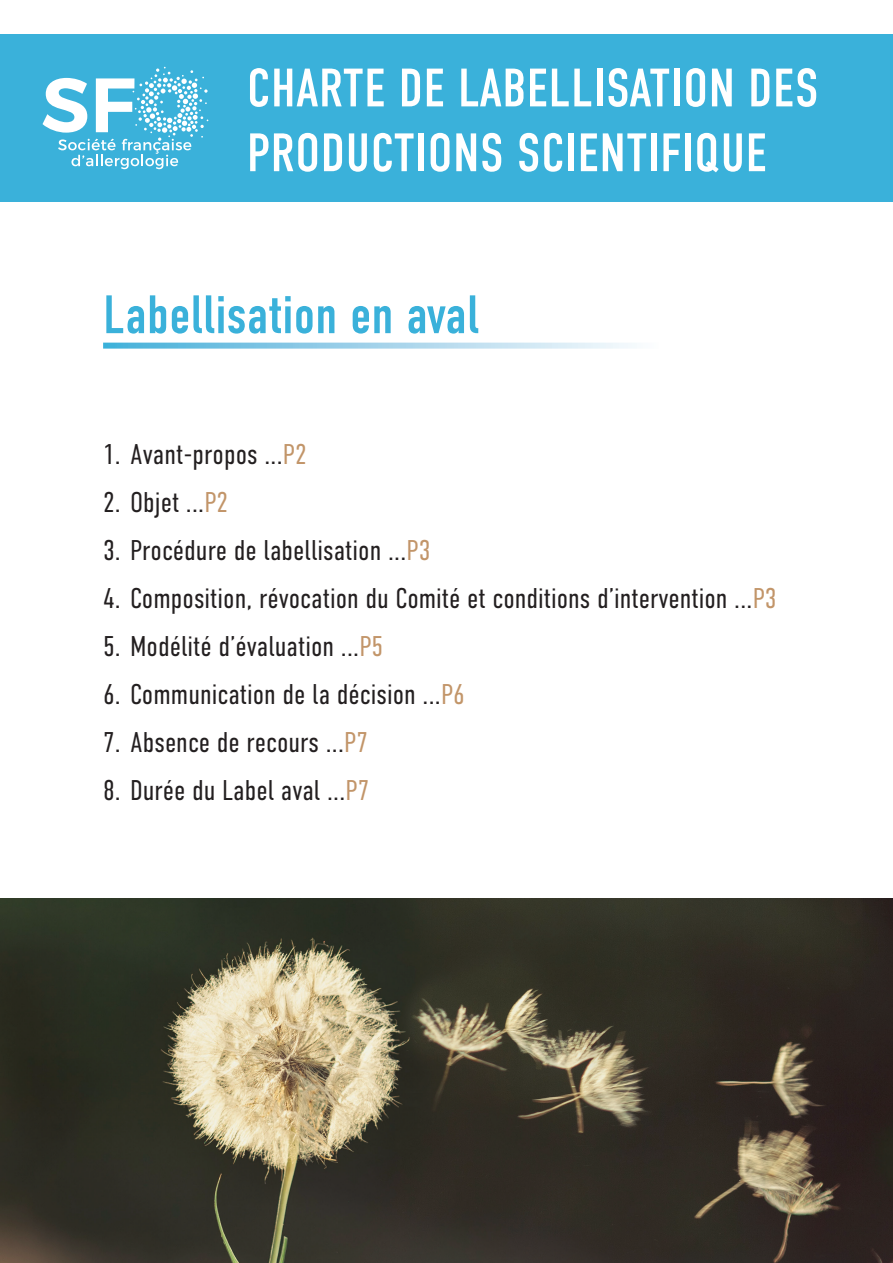
<style>
.page{position:relative;width:893px;height:1263px;background:#fff}
.page>*{position:absolute;margin:0;border:0;box-sizing:border-box;transform-origin:0 0}
.Titre_1_blanc{font:54px "DIN Condensed";letter-spacing:.01em;color:#fff}
.Titre_1_Bleu_001{font:54px "DIN Condensed";color:#3ab1da}
.t1{font:300 28.5px "DIN Condensed";color:#231f20}
.s1{color:#c29569}
</style>
<div class="page">
<div style="left:0;top:34px;width:893px;height:168px;background:#3ab1da"></div>
<svg style="left:43px;top:67px;width:165px;height:102px"></svg>
<svg style="left:103px;top:343px;width:532px;height:6px;background:#a4d5eb"></svg>
<img style="left:0;top:899px;width:893px;height:364px">
<p class="Titre_1_blanc" style="left:247px;top:58px;width:573px">CHARTE DE LABELLISATION DES</p>
<p class="Titre_1_blanc" style="left:247px;top:122px;width:522px">PRODUCTIONS SCIENTIFIQUE</p>
<p class="Titre_1_Bleu_001" style="left:103px;top:284px;width:378px">Labellisation en aval</p>
<p class="t1" style="left:103px;top:438px;width:205px">1. Avant-propos ...<span class="s1">P2</span></p>
<p class="t1" style="left:103px;top:486px;width:127px">2. Objet ...<span class="s1">P2</span></p>
<p class="t1" style="left:103px;top:534px;width:329px">3. Procédure de labellisation ...<span class="s1">P3</span></p>
<p class="t1" style="left:103px;top:582px;width:675px">4. Composition, révocation du Comité et conditions d’intervention ...<span class="s1">P3</span></p>
<p class="t1" style="left:103px;top:630px;width:282px">5. Modélité d’évaluation ...<span class="s1">P5</span></p>
<p class="t1" style="left:103px;top:678px;width:363px">6. Communication de la décision ...<span class="s1">P6</span></p>
<p class="t1" style="left:103px;top:726px;width:266px">7. Absence de recours ...<span class="s1">P7</span></p>
<p class="t1" style="left:103px;top:774px;width:268px">8. Durée du Label aval ...<span class="s1">P7</span></p>
</div>
